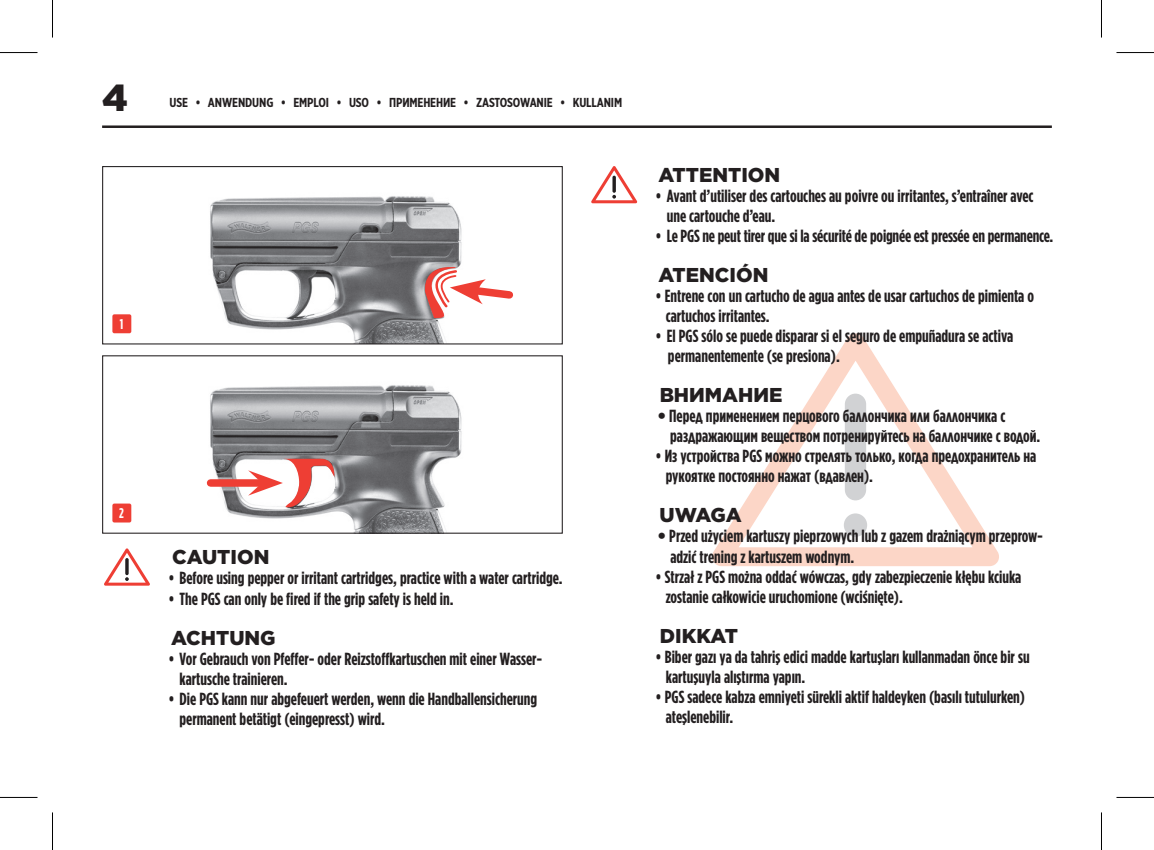
<style>
.page{position:relative;width:1154px;height:850px;background:#fff}
.page>*{position:absolute;margin:0;border:0;box-sizing:border-box;transform-origin:0 0}
.t1{font:900 37.5px "Gotham";color:#231f20}
.t2{font:900 20px "Gotham";color:#231f20}
.t3{font:700 17.5px/20px "Gotham Condensed";color:#231f20}
.t4{font:700 14px "Gotham Condensed";color:#fff}
.t5{font:700 13px "Gotham X Narrow";letter-spacing:-.01em;color:#231f20}
.s1{font-family:"Helvetica Neue LT Pro";font-weight:400;font-stretch:condensed}
</style>
<div class="page">
<hr style="left:102px;top:125px;width:950px;height:3px;background:#231f20">
<svg style="left:712px;top:333px;width:287px;height:233px"></svg>
<div style="left:845px;top:393px;width:21px;height:107px;background:#d1d2d4;border-radius:11px"></div>
<div style="left:844px;top:513px;width:23px;height:23px;background:#d1d2d4;border-radius:50%"></div>
<img style="left:118px;top:196px;width:344px;height:146px">
<div style="left:102px;top:166px;width:461px;height:178px;border:1px solid #231f20"></div>
<img style="left:118px;top:385px;width:344px;height:146px">
<div style="left:112px;top:314px;width:19px;height:19px;background:#ee3e34;border-radius:2px"></div>
<div style="left:112px;top:503px;width:19px;height:19px;background:#ee3e34;border-radius:2px"></div>
<div style="left:211px;top:479px;width:51px;height:7px;background:#ee3e34"></div>
<svg style="left:419px;top:264px;width:94px;height:54px"></svg>
<svg style="left:248px;top:456px;width:87px;height:53px"></svg>
<svg style="left:591px;top:166px;width:46px;height:37px"></svg>
<svg style="left:104px;top:548px;width:46px;height:37px"></svg>
<hr style="left:0;top:52px;width:38px;height:1px;background:#000">
<hr style="left:1116px;top:52px;width:38px;height:1px;background:#000">
<hr style="left:0;top:796px;width:38px;height:1px;background:#000">
<hr style="left:1116px;top:796px;width:38px;height:1px;background:#000">
<hr style="left:52px;top:0;width:1px;height:38px;background:#000">
<hr style="left:52px;top:812px;width:1px;height:37px;background:#000">
<hr style="left:1101px;top:0;width:1px;height:38px;background:#000">
<hr style="left:1101px;top:812px;width:1px;height:37px;background:#000">
<h1 class="t1" style="left:102px;top:72px;width:27px">4</h1>
<p class="t4" style="left:120px;top:316px;width:5px">1</p>
<p class="t4" style="left:119px;top:505px;width:6px">2</p>
<p class="t5" style="left:169px;top:95px;width:454px">USE • ANWENDUNG • EMPLOI • USO • ПРИМЕНЕНИЕ • ZASTOSOWANIE • KULLANIM</p>
<p class="t2" style="left:172px;top:543px;width:99px">CAUTION</p>
<p class="t3" style="left:168px;top:568px;width:396px">• Before using pepper or irritant cartridges, practice with a water cartridge.</p>
<p class="t3" style="left:168px;top:588px;width:287px">• The PGS can only be fired if the grip safety is held in.</p>
<p class="t2" style="left:171px;top:623px;width:106px">ACHTUNG</p>
<p class="t3" style="left:180px;top:648px;width:364px;text-indent:-11px">• Vor Gebrauch von Pfeffer- oder Reizstoffkartuschen mit einer Wasser&shy;kartusche trainieren.</p>
<p class="t3" style="left:180px;top:688px;width:359px;text-indent:-11px">• Die PGS kann nur abgefeuert werden, wenn die Handballensicherung permanent betätigt (eingepresst) wird.</p>
<p class="t2" style="left:658px;top:161px;width:123px">ATTENTION</p>
<p class="t3" style="left:667px;top:186px;width:368px;text-indent:-11px">• Avant d’utiliser des cartouches au poivre ou irritantes, s’entraîner avec une cartouche d’eau.</p>
<p class="t3" style="left:656px;top:226px;width:399px">• Le PGS ne peut tirer que si la sécurité de poignée est pressée en permanence.</p>
<p class="t2" style="left:658px;top:261px;width:111px">ATENCIÓN</p>
<p class="t3" style="left:666px;top:286px;width:370px;text-indent:-10px">• Entrene con un cartucho de agua antes de usar cartuchos de pimienta o cartuchos irritantes.</p>
<p class="t3" style="left:668px;top:326px;width:347px;text-indent:-12px">• El PGS sólo se puede disparar si el seguro de empuñadura se activa permanentemente (se presiona).</p>
<p class="t2" style="left:660px;top:381px;width:124px">ВНИМАНИЕ</p>
<p class="t3" style="left:670px;top:406px;width:372px;text-indent:-13px"><span class="s1">•</span> Перед применением перцового баллончика или баллончика с раздражающим веществом потренируйтесь на баллончике с водой.</p>
<p class="t3" style="left:666px;top:446px;width:372px;text-indent:-10px">• Из устройства PGS можно стрелять только, когда предохранитель на рукоятке постоянно нажат (вдавлен).</p>
<p class="t2" style="left:660px;top:501px;width:84px">UWAGA</p>
<p class="t3" style="left:670px;top:526px;width:374px;text-indent:-13px"><span class="s1">•</span> Przed użyciem kartuszy pieprzowych lub z gazem drażniącym przeprow&shy;adzić trening z kartuszem wodnym.</p>
<p class="t3" style="left:666px;top:566px;width:357px;text-indent:-10px">• Strzał z PGS można oddać wówczas, gdy zabezpieczenie kłębu kciuka zostanie całkowicie uruchomione (wciśnięte).</p>
<p class="t2" style="left:660px;top:621px;width:80px">DIKKAT</p>
<p class="t3" style="left:666px;top:646px;width:365px;text-indent:-10px">• Biber gazı ya da tahriş edici madde kartuşları kullanmadan önce bir su kartuşuyla alıştırma yapın.</p>
<p class="t3" style="left:666px;top:686px;width:361px;text-indent:-10px">• PGS sadece kabza emniyeti sürekli aktif haldeyken (basılı tutulurken) ateşlenebilir.</p>
</div>
